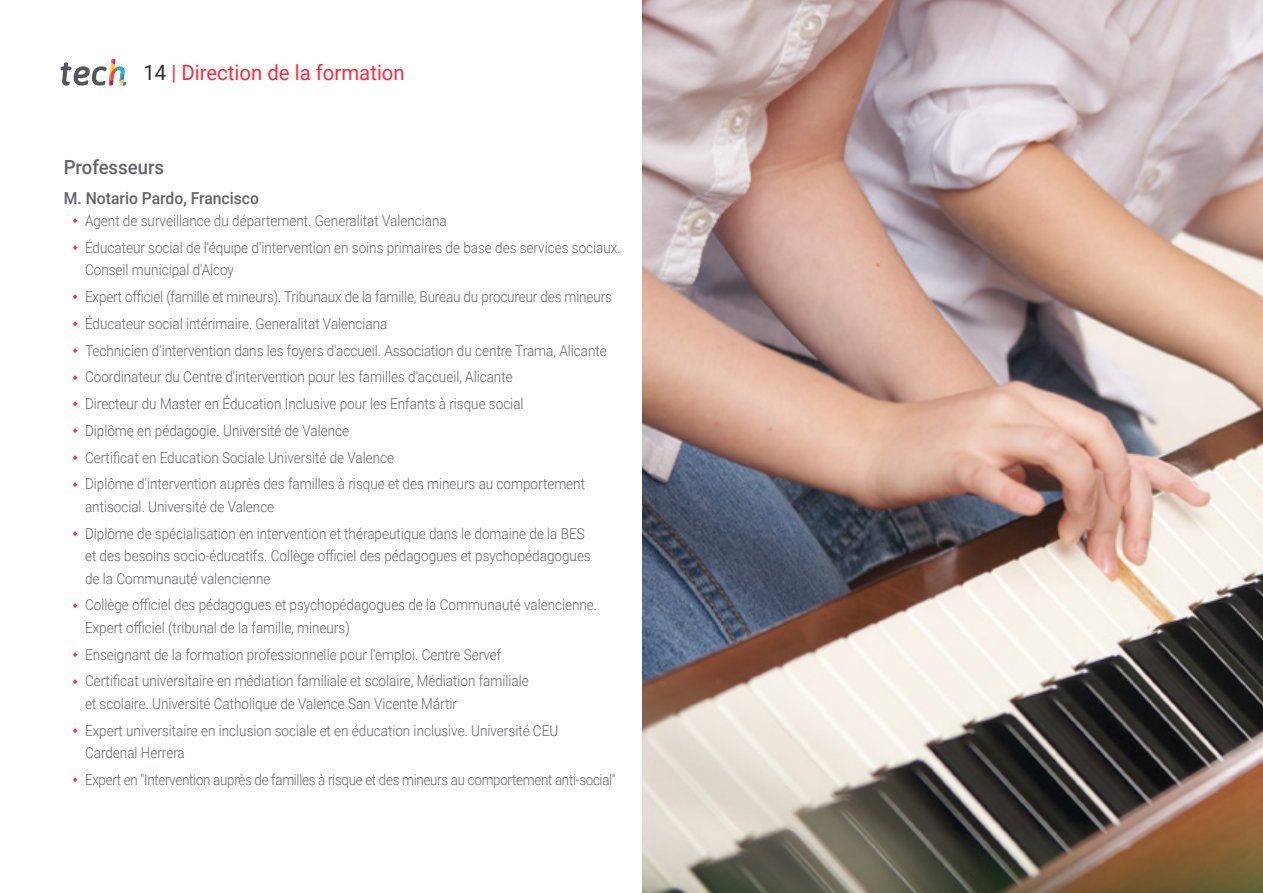
<style>
.page{position:relative;width:1263px;height:893px;background:#fff}
.page>*{position:absolute;margin:0;border:0;box-sizing:border-box;transform-origin:0 0}
.t1{font:21px "Roboto";color:#ff293a}
.t2{font:500 19.5px "Roboto";color:#61646a;scale:.95 1}
.t3{font:500 16.5px "Roboto";color:#61646a;scale:.95 1}
.t4{font:300 15px/26.7px "Roboto";color:#61646a;scale:.9 1}
.t5{font:300 15px/26.7px "Roboto";letter-spacing:-.02em;color:#61646a;scale:.9 1}
.s1{color:#312e20}
</style>
<div class="page">
<svg style="left:61px;top:59px;width:65px;height:27px"></svg>
<img style="left:642px;top:0;width:621px;height:893px">
<h1 class="t1" style="left:144px;top:57px;width:263px"><span class="s1">14</span> | Direction de la formation</h1>
<h2 class="t2" style="left:64px;top:154px;width:107px">Professeurs</h2>
<p class="t3" style="left:64px;top:186px;width:207px">M. Notario Pardo, Francisco</p>
<p class="t4" style="left:85px;top:207px;width:597px">Agent de surveillance du département. Generalitat Valenciana<br>Éducateur social de l'équipe d'intervention en soins primaires de base des services sociaux.</p>
<p class="t4" style="left:85px;top:256px;width:587px">Conseil municipal d'Alcoy<br>Expert officiel (famille et mineurs). Tribunaux de la famille, Bureau du procureur des mineurs Éducateur social intérimaire. Generalitat Valenciana<br>Technicien d'intervention dans les foyers d'accueil. Association du centre Trama, Alicante Coordinateur du Centre d'intervention pour les familles d'accueil, Alicante<br>Directeur du Master en Éducation Inclusive pour les Enfants à risque social<br>Diplôme en pédagogie. Université de Valence<br>Certificat en Education Sociale Université de Valence<br>Diplôme d'intervention auprès des familles à risque et des mineurs au comportement</p>
<p class="t4" style="left:85px;top:493px;width:557px">antisocial. Université de Valence<br>Diplôme de spécialisation en intervention et thérapeutique dans le domaine de la BES</p>
<p class="t4" style="left:85px;top:544px;width:563px;line-height:22.5px">et des besoins socio-éducatifs. Collège officiel des pédagogues et psychopédagogues de la Communauté valencienne</p>
<p class="t4" style="left:85px;top:593px;width:570px;line-height:22.5px">Collège officiel des pédagogues et psychopédagogues de la Communauté valencienne.<br>Expert officiel (tribunal de la famille, mineurs)</p>
<p class="t4" style="left:85px;top:640px;width:494px">Enseignant de la formation professionnelle pour l'emploi. Centre Servef<br>Certificat universitaire en médiation familiale et scolaire, Médiation familiale</p>
<p class="t4" style="left:85px;top:690px;width:527px">et scolaire. Université Catholique de Valence San Vicente Mártir<br>Expert universitaire en inclusion sociale et en éducation inclusive. Université CEU</p>
<p class="t5" style="left:85px;top:739px;width:591px">Cardenal Herrera<br>Expert en "Intervention auprès de familles à risque et des mineurs au comportement anti-social"</p>
</div>
